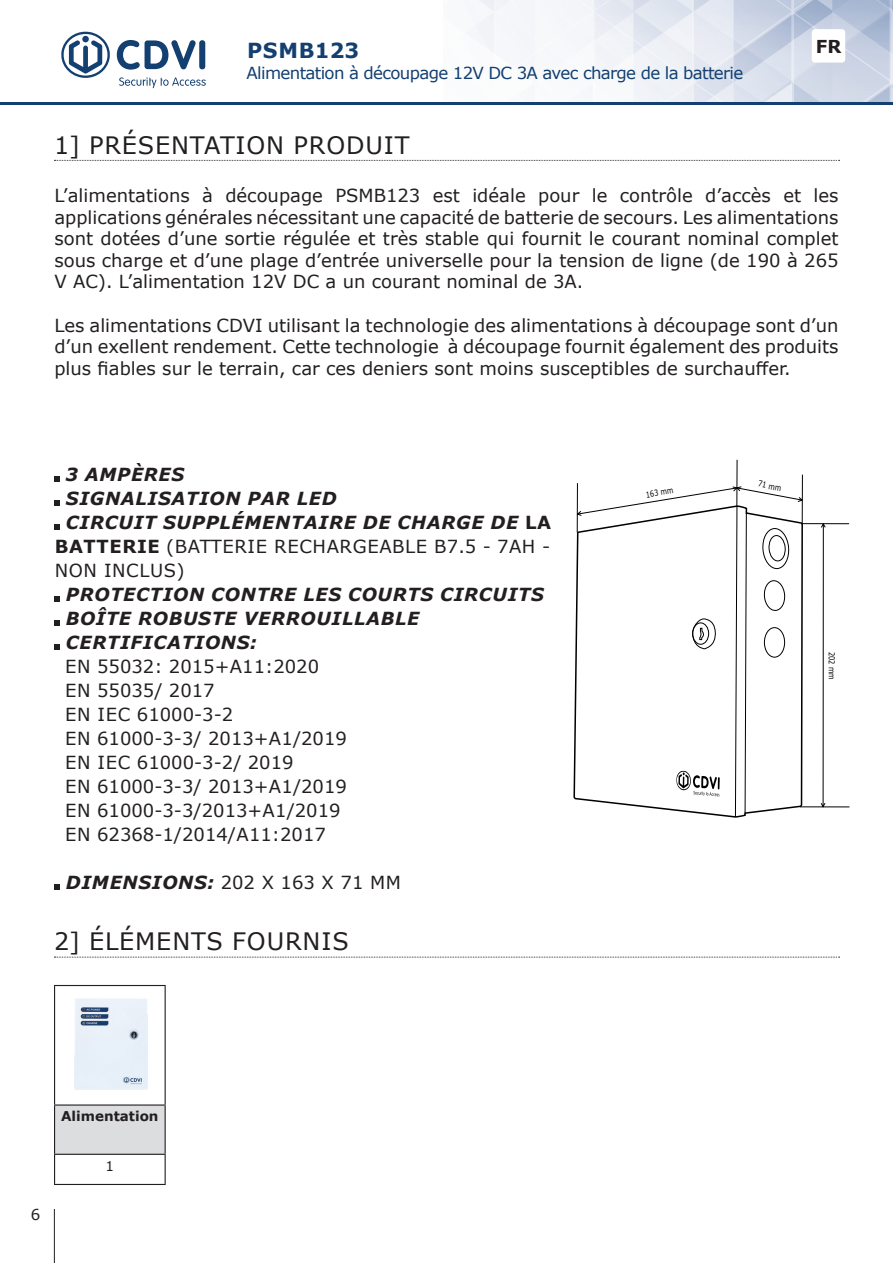
<style>
.page{position:relative;width:893px;height:1263px;background:#fff}
.page>*{position:absolute;margin:0;border:0;box-sizing:border-box;transform-origin:0 0}
.t1{font:24px "Verdana";letter-spacing:.035em;color:#231f20}
.t2{font:700 20.7px "Verdana";letter-spacing:.025em;color:#133f71}
.t3{font:18px/24px "Verdana";color:#231f20;text-align:justify}
.t4{font:italic 700 18px/24px "Verdana";letter-spacing:.035em;color:#231f20}
.t5{font:18px "Verdana";letter-spacing:.035em;color:#231f20}
.t6{font:700 17.85px "Verdana";color:#231f20}
.t7{font:16.65px "Verdana";letter-spacing:-.04em;color:#133f71}
.t8{font:15px "Verdana";color:#231f20}
.t9{font:700 13.5px "Verdana";color:#231f20}
.t10{font:13.5px "Verdana";color:#231f20}
.t11{font:8.4px "Verdana";color:#000001;scale:.78 1}
.s1{font-style:normal}
.s2{font-weight:700}
.s3{font-weight:700;font-style:italic}
</style>
<div class="page">
<hr style="left:54px;top:1209px;width:1px;height:54px;background:#231f20">
<img style="left:468px;top:0;width:425px;height:102px">
<svg style="left:61px;top:32px;width:49px;height:46px"></svg>
<svg style="left:119px;top:77px;width:87px;height:11px"></svg>
<svg style="left:117px;top:40px;width:79px;height:30px"></svg>
<div style="left:199px;top:40px;width:6px;height:29px;background:#133f71;border-radius:3px"></div>
<hr style="left:0;top:102px;width:893px;height:3px;background:#133f71">
<div style="left:812px;top:29px;width:33px;height:34px;background:#fff;border-radius:3px"></div>
<svg style="left:54px;top:160px;width:786px;height:1px"></svg>
<svg style="left:54px;top:957px;width:786px;height:1px"></svg>
<svg style="left:54px;top:476px;width:5px;height:5px"></svg>
<svg style="left:54px;top:500px;width:5px;height:5px"></svg>
<svg style="left:54px;top:524px;width:5px;height:5px"></svg>
<svg style="left:54px;top:596px;width:5px;height:5px"></svg>
<svg style="left:54px;top:620px;width:5px;height:5px"></svg>
<svg style="left:54px;top:644px;width:5px;height:5px"></svg>
<svg style="left:54px;top:884px;width:5px;height:5px"></svg>
<svg style="left:573px;top:505px;width:4px;height:295px"></svg>
<hr style="left:737px;top:460px;width:1px;height:46px;background:#000001">
<svg style="left:577px;top:474px;width:273px;height:344px"></svg>
<div style="left:55px;top:1105px;width:110px;height:49px;background:#dcdddf"></div>
<hr style="left:54px;top:985px;width:112px;height:1px;background:#231f20">
<hr style="left:54px;top:986px;width:1px;height:118px;background:#231f20">
<hr style="left:165px;top:986px;width:1px;height:118px;background:#231f20">
<hr style="left:54px;top:1104px;width:112px;height:1px;background:#231f20">
<hr style="left:54px;top:1105px;width:1px;height:49px;background:#231f20">
<hr style="left:165px;top:1105px;width:1px;height:49px;background:#231f20">
<hr style="left:54px;top:1154px;width:112px;height:1px;background:#231f20">
<svg style="left:54px;top:1155px;width:1px;height:29px"></svg>
<svg style="left:165px;top:1155px;width:1px;height:29px"></svg>
<hr style="left:54px;top:1184px;width:112px;height:1px;background:#231f20">
<img style="left:55px;top:995px;width:111px;height:97px">
<p class="t2" style="left:247px;top:36px;width:114px">PSMB123</p>
<p class="t6" style="left:816px;top:34px;width:27px">FR</p>
<p class="t7" style="left:247px;top:61px;width:498px">Alimentation à découpage 12V DC 3A avec charge de la batterie</p>
<h1 class="t1" style="left:54px;top:128px;width:357px">1] PRÉSENTATION PRODUIT</h1>
<p class="t3" style="left:54px;top:184px;width:786px;line-height:21.6px">L’alimentations à découpage PSMB123 est idéale pour le contrôle d’accès et les applications générales nécessitant une capacité de batterie de secours. Les alimentations sont dotées d’une sortie régulée et très stable qui fournit le courant nominal complet sous charge et d’une plage d’entrée universelle pour la tension de ligne (de 190 à 265<br>V AC). L’alimentation 12V DC a un courant nominal de 3A.</p>
<p class="t3" style="left:54px;top:314px;width:786px;line-height:21.6px">Les alimentations CDVI utilisant la technologie des alimentations à découpage sont d’un d’un exellent rendement. Cette technologie à découpage fournit également des produits plus fiables sur le terrain, car ces deniers sont moins susceptibles de surchauffer.</p>
<p class="t4" style="left:66px;top:462px;width:120px">3 AMPÈRES</p>
<p class="t4" style="left:66px;top:486px;width:272px">SIGNALISATION PAR LED</p>
<p class="t4" style="left:66px;top:510px;width:487px">CIRCUIT SUPPLÉMENTAIRE DE CHARGE DE <span class="s1">LA</span></p>
<p class="t5" style="left:55px;top:534px;width:497px"><span class="s2">BATTERIE</span> (BATTERIE RECHARGEABLE B7.5 - 7AH -</p>
<p class="t5" style="left:55px;top:558px;width:132px">NON INCLUS)</p>
<p class="t4" style="left:66px;top:582px;width:479px">PROTECTION CONTRE LES COURTS CIRCUITS<br>BOÎTE ROBUSTE VERROUILLABLE<br>CERTIFICATIONS:</p>
<p class="t3" style="left:65px;top:654px;width:283px;text-align:left">EN 55032: 2015+A11:2020<br>EN 55035/ 2017<br>EN IEC 61000-3-2<br>EN 61000-3-3/ 2013+A1/2019<br>EN IEC 61000-3-2/ 2019<br>EN 61000-3-3/ 2013+A1/2019<br>EN 61000-3-3/2013+A1/2019<br>EN 62368-1/2014/A11:2017</p>
<p class="t3" style="left:66px;top:870px;width:337px"><span class="s3">DIMENSIONS:</span> 202 X 163 X 71 MM</p>
<h1 class="t1" style="left:54px;top:925px;width:296px">2] ÉLÉMENTS FOURNIS</h1>
<p class="t11" style="left:645px;top:490px;width:37px;rotate:-10deg">163 mm</p>
<p class="t11" style="left:759px;top:478px;width:32px;rotate:11deg">71 mm</p>
<p class="t11" style="left:837px;top:652px;width:37px;rotate:90deg">202 mm</p>
<p class="t8" style="left:31px;top:1205px;width:11px">6</p>
<p class="t9" style="left:61px;top:1107px;width:99px">Alimentation</p>
<p class="t10" style="left:106px;top:1156px;width:10px">1</p>
</div>
